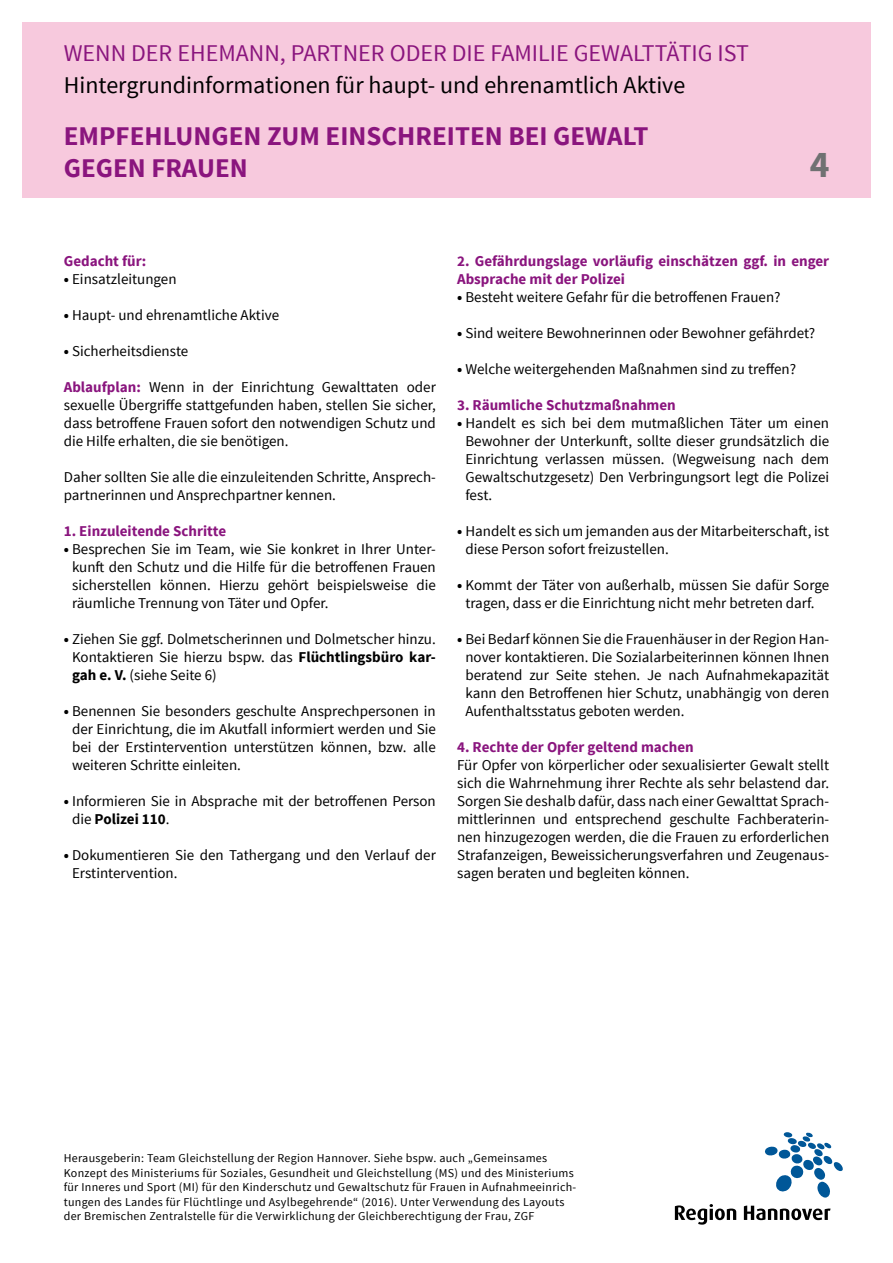
<style>
.page{position:relative;width:893px;height:1263px;background:#fff}
.page>*{position:absolute;margin:0;border:0;box-sizing:border-box;transform-origin:0 0}
.t1{font:700 37.5px "Source Sans Pro";color:#707172}
.t2{font:700 27px/32.4px "Source Sans Pro";color:#8a157e}
.t3{font:24px "Source Sans Pro";color:#000}
.t4{font:24px "Source Sans Pro";color:#8a157e}
.t5{font:15px/18px "Source Sans Pro";color:#000;text-align:justify}
.t6{font:700 15px/18px "Source Sans Pro";color:#8a157e}
.t7{font:12px/14.4px "Source Sans Pro";letter-spacing:.025em;color:#000}
.s1{font-weight:700}
.s2{font-weight:700;color:#8a157e}
</style>
<div class="page">
<div style="left:22px;top:22px;width:849px;height:176px;background:#f7c9dd"></div>
<svg style="left:675px;top:1204px;width:61px;height:20px"></svg>
<svg style="left:744px;top:1205px;width:87px;height:15px"></svg>
<svg style="left:765px;top:1132px;width:78px;height:65px"></svg>
<h3 class="t4" style="left:64px;top:38px;width:687px">WENN DER EHEMANN, PARTNER ODER DIE FAMILIE GEWALTTÄTIG IST</h3>
<h3 class="t3" style="left:64px;top:71px;width:623px">Hintergrundinformationen für haupt- und ehrenamtlich Aktive</h3>
<h2 class="t2" style="left:64px;top:120px;width:586px">EMPFEHLUNGEN ZUM EINSCHREITEN BEI GEWALT<br>GEGEN FRAUEN</h2>
<h1 class="t1" style="left:810px;top:140px;width:21px">4</h1>
<p class="t6" style="left:64px;top:253px;width:84px">Gedacht für:</p>
<p class="t5" style="left:64px;top:271px;width:114px"><span class="s1">•</span> Einsatzleitungen</p>
<p class="t5" style="left:64px;top:307px;width:217px"><span class="s1">•</span> Haupt- und ehrenamtliche Aktive</p>
<p class="t5" style="left:64px;top:343px;width:126px"><span class="s1">•</span> Sicherheitsdienste</p>
<p class="t5" style="left:64px;top:379px;width:374px"><span class="s2">Ablaufplan:</span> Wenn in der Einrichtung Gewalttaten oder sexuelle Übergriffe stattgefunden haben, stellen Sie sicher, dass betroffene Frauen sofort den notwendigen Schutz und die Hilfe erhalten, die sie benötigen.</p>
<p class="t5" style="left:64px;top:469px;width:374px">Daher sollten Sie alle die einzuleitenden Schritte, Ansprech&shy;partnerinnen und Ansprechpartner kennen.</p>
<p class="t6" style="left:64px;top:523px;width:164px">1. Einzuleitende Schritte</p>
<p class="t5" style="left:72px;top:541px;width:365px;text-indent:-8px"><span class="s1">•</span> Besprechen Sie im Team, wie Sie konkret in Ihrer Unter&shy;kunft den Schutz und die Hilfe für die betroffenen Frauen sicherstellen können. Hierzu gehört beispielsweise die räumliche Trennung von Täter und Opfer.</p>
<p class="t5" style="left:72px;top:631px;width:365px;text-indent:-8px"><span class="s1">•</span> Ziehen Sie ggf. Dolmetscherinnen und Dolmetscher hinzu.<br>Kontaktieren Sie hierzu bspw. das <span class="s1">Flüchtlingsbüro kar&shy;gah e. V.</span> (siehe Seite 6)</p>
<p class="t5" style="left:72px;top:703px;width:365px;text-indent:-8px"><span class="s1">•</span> Benennen Sie besonders geschulte Ansprechpersonen in der Einrichtung, die im Akutfall informiert werden und Sie bei der Erstintervention unterstützen können, bzw. alle weiteren Schritte einleiten.</p>
<p class="t5" style="left:72px;top:793px;width:365px;text-indent:-8px"><span class="s1">•</span> Informieren Sie in Absprache mit der betroffenen Person die <span class="s1">Polizei 110</span>.</p>
<p class="t5" style="left:72px;top:847px;width:365px;text-indent:-8px"><span class="s1">•</span> Dokumentieren Sie den Tathergang und den Verlauf der<br>Erstintervention.</p>
<p class="t6" style="left:457px;top:253px;width:374px">2. Gefährdungslage vorläufig einschätzen ggf. in enger<br>Absprache mit der Polizei</p>
<p class="t5" style="left:457px;top:289px;width:325px"><span class="s1">•</span> Besteht weitere Gefahr für die betroffenen Frauen?</p>
<p class="t5" style="left:457px;top:325px;width:359px"><span class="s1">•</span> Sind weitere Bewohnerinnen oder Bewohner gefährdet?</p>
<p class="t5" style="left:457px;top:361px;width:340px"><span class="s1">•</span> Welche weitergehenden Maßnahmen sind zu treffen?</p>
<p class="t6" style="left:457px;top:397px;width:220px">3. Räumliche Schutzmaßnahmen</p>
<p class="t5" style="left:465px;top:415px;width:365px;text-indent:-8px"><span class="s1">•</span> Handelt es sich bei dem mutmaßlichen Täter um einen Bewohner der Unterkunft, sollte dieser grundsätzlich die Einrichtung verlassen müssen. (Wegweisung nach dem Gewaltschutzgesetz) Den Verbringungsort legt die Polizei fest.</p>
<p class="t5" style="left:465px;top:523px;width:365px;text-indent:-8px"><span class="s1">•</span> Handelt es sich um jemanden aus der Mitarbeiterschaft, ist diese Person sofort freizustellen.</p>
<p class="t5" style="left:457px;top:577px;width:374px;text-align:center"><span class="s1">•</span> Kommt der Täter von außerhalb, müssen Sie dafür Sorge tragen, dass er die Einrichtung nicht mehr betreten darf.</p>
<p class="t5" style="left:465px;top:631px;width:365px;text-indent:-8px"><span class="s1">•</span> Bei Bedarf können Sie die Frauenhäuser in der Region Han&shy;nover kontaktieren. Die Sozialarbeiterinnen können Ihnen beratend zur Seite stehen. Je nach Aufnahmekapazität kann den Betroffenen hier Schutz, unabhängig von deren Aufenthaltsstatus geboten werden.</p>
<p class="t6" style="left:457px;top:739px;width:238px">4. Rechte der Opfer geltend machen</p>
<p class="t5" style="left:457px;top:757px;width:374px">Für Opfer von körperlicher oder sexualisierter Gewalt stellt sich die Wahrnehmung ihrer Rechte als sehr belastend dar.<br>Sorgen Sie deshalb dafür, dass nach einer Gewalttat Sprach&shy;mittlerinnen und entsprechend geschulte Fachberaterin&shy;nen hinzugezogen werden, die die Frauen zu erforderlichen Strafanzeigen, Beweissicherungsverfahren und Zeugenaus&shy;sagen beraten und begleiten können.</p>
<p class="t7" style="left:64px;top:1151px;width:514px">Herausgeberin: Team Gleichstellung der Region Hannover. Siehe bspw. auch „Gemeinsames Konzept des Ministeriums für Soziales, Gesundheit und Gleichstellung (MS) und des Ministeriums für Inneres und Sport (MI) für den Kinderschutz und Gewaltschutz für Frauen in Aufnahmeeinrich&shy;tungen des Landes für Flüchtlinge und Asylbegehrende“ (2016). Unter Verwendung des Layouts der Bremischen Zentralstelle für die Verwirklichung der Gleichberechtigung der Frau, ZGF</p>
</div>
